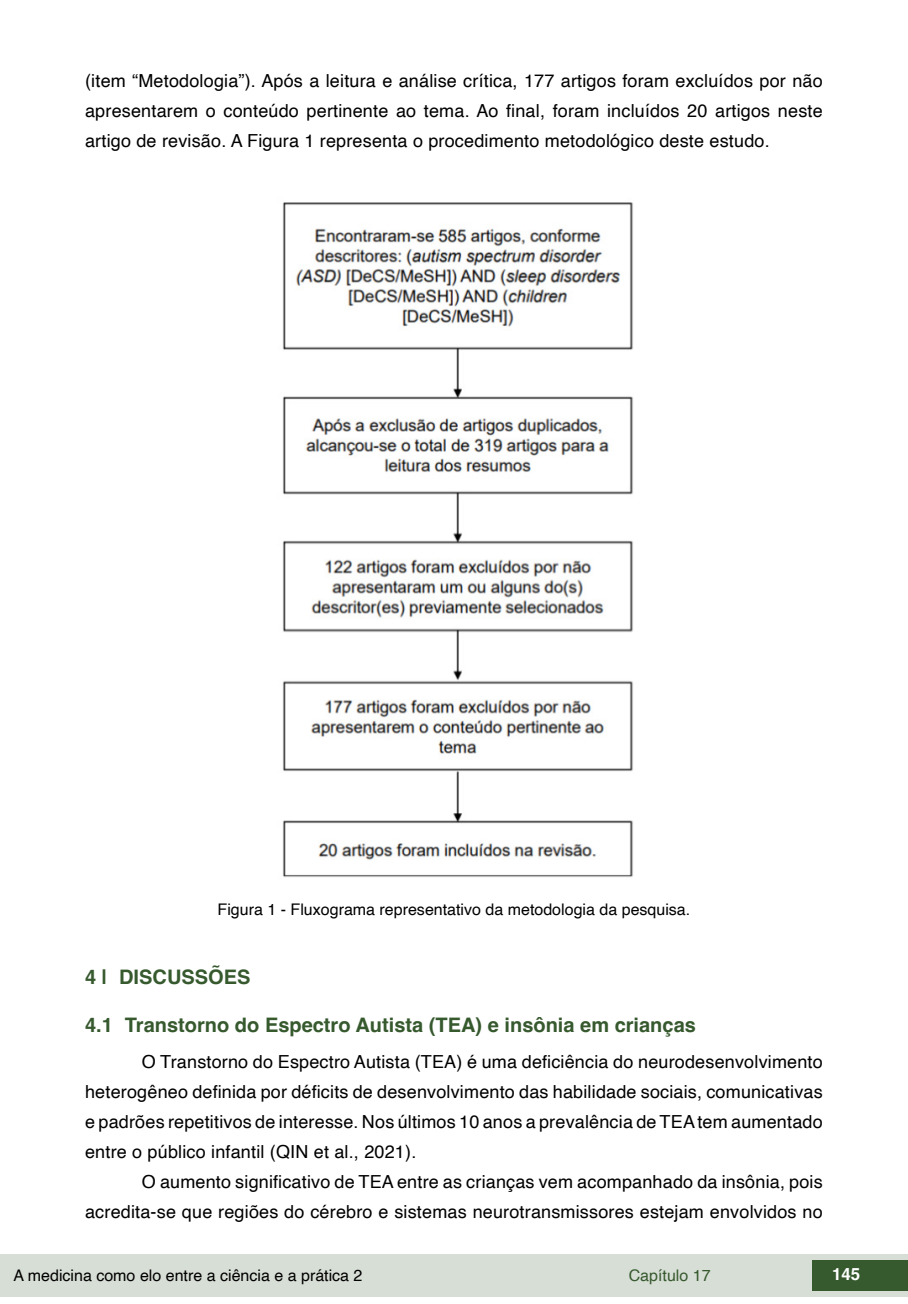
<style>
.page{position:relative;width:908px;height:1304px;background:#fff}
.page>*{position:absolute;margin:0;border:0;box-sizing:border-box;transform-origin:0 0}
.t1{font:700 20px "Helvetica";color:#36592e}
.t2{font:18px/30px "Helvetica";letter-spacing:.01em;color:#000;text-align:justify}
.t3{font:700 16.8px "Helvetica";color:#fff}
.t4{font:16px "Helvetica";color:#000}
.t5{font:16px "Helvetica";color:#36592e}
</style>
<div class="page">
<div style="left:0;top:1254px;width:906px;height:43px;background:#d7ded5"></div>
<div style="left:812px;top:1261px;width:95px;height:30px;background:#36592e"></div>
<img style="left:282px;top:202px;width:351px;height:675px">
<p class="t2" style="left:85px;top:66px;width:738px">(item “Metodologia”). Após a leitura e análise crítica, 177 artigos foram excluídos por não apresentarem o conteúdo pertinente ao tema. Ao final, foram incluídos 20 artigos neste artigo de revisão. A Figura 1 representa o procedimento metodológico deste estudo.</p>
<p class="t4" style="left:217px;top:897px;width:474px">Figura 1 - Fluxograma representativo da metodologia da pesquisa.</p>
<p class="t1" style="left:85px;top:965px;width:167px">4 | DISCUSSÕES</p>
<p class="t1" style="left:85px;top:1013px;width:612px">4.1 Transtorno do Espectro Autista (TEA) e insônia em crianças</p>
<p class="t2" style="left:85px;top:1047px;width:738px;text-indent:57px">O Transtorno do Espectro Autista (TEA) é uma deficiência do neurodesenvolvimento heterogêneo definida por déficits de desenvolvimento das habilidade sociais, comunicativas e padrões repetitivos de interesse. Nos últimos 10 anos a prevalência de TEA tem aumentado entre o público infantil (QIN et al., 2021).</p>
<p class="t2" style="left:85px;top:1167px;width:738px;text-align:right">O aumento significativo de TEA entre as crianças vem acompanhado da insônia, pois acredita-se que regiões do cérebro e sistemas neurotransmissores estejam envolvidos no</p>
<p class="t4" style="left:14px;top:1263px;width:350px">A medicina como elo entre a ciência e a prática 2</p>
<p class="t5" style="left:628px;top:1263px;width:83px">Capítulo 17</p>
<p class="t3" style="left:831px;top:1264px;width:30px">145</p>
</div>
